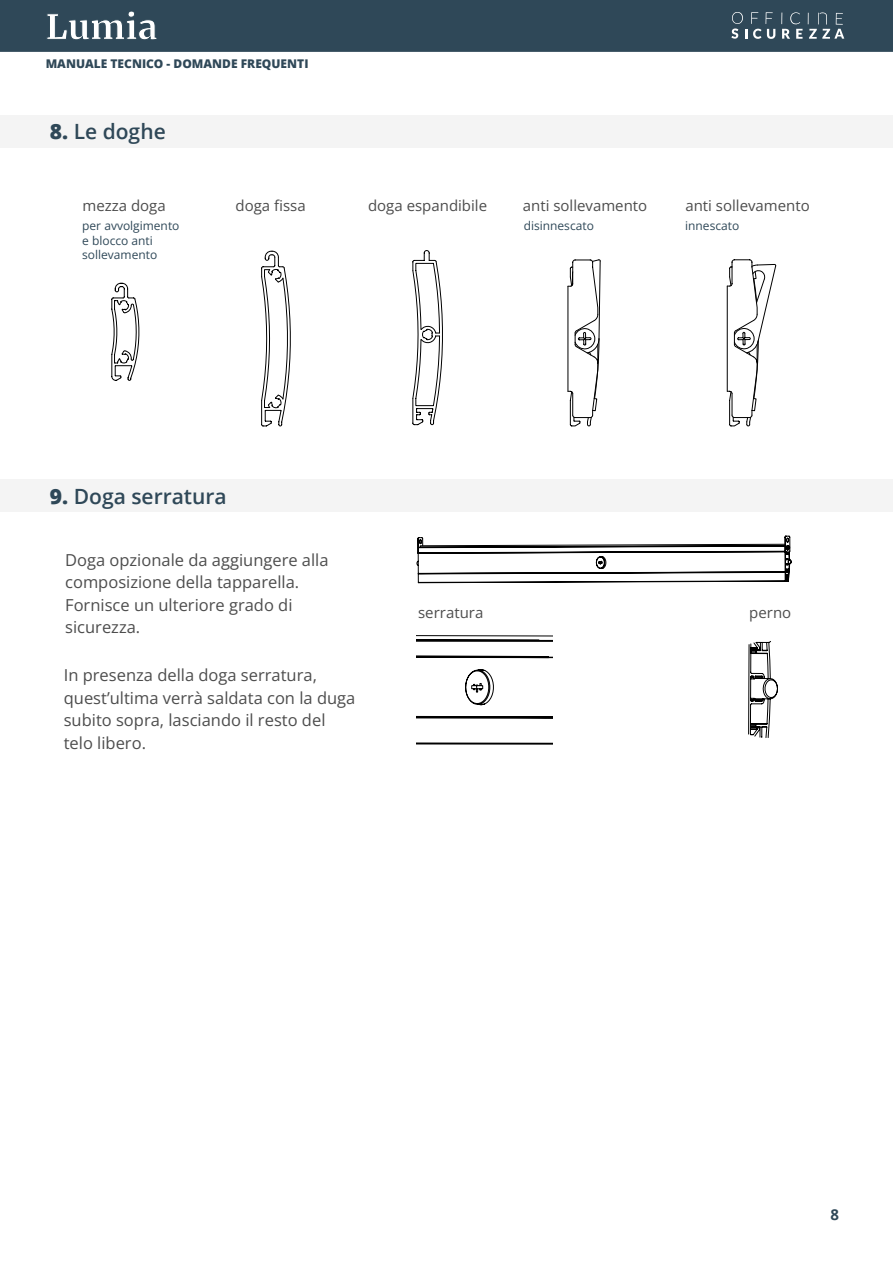
<style>
.page{position:relative;width:893px;height:1263px;background:#fff}
.page>*{position:absolute;margin:0;border:0;box-sizing:border-box;transform-origin:0 0}
.t1{font:600 21px "Open Sans";color:#2f4858}
.t2{font:16.5px/22.5px "Open Sans";color:#4d4d4d}
.t3{font:15px "Open Sans";color:#4d4d4d}
.t4{font:700 15px "Open Sans";color:#2f4858}
.t5{font:12px/14.4px "Open Sans";color:#2f4858}
.t6{font:800 12px "Open Sans";color:#2f4858}
.s1{font-weight:800}
</style>
<div class="page">
<div style="left:0;top:0;width:893px;height:52px;background:#2f4858"></div>
<svg style="left:731px;top:12px;width:44px;height:27px"></svg>
<svg style="left:781px;top:12px;width:21px;height:27px"></svg>
<svg style="left:808px;top:12px;width:36px;height:27px"></svg>
<svg style="left:47px;top:11px;width:110px;height:29px"></svg>
<div style="left:0;top:115px;width:893px;height:32px;background:#f4f4f4"></div>
<div style="left:0;top:480px;width:893px;height:32px;background:#f4f4f4"></div>
<svg style="left:416px;top:536px;width:376px;height:47px"></svg>
<svg style="left:417px;top:635px;width:136px;height:110px"></svg>
<svg style="left:748px;top:641px;width:30px;height:97px"></svg>
<svg style="left:261px;top:251px;width:30px;height:176px"></svg>
<svg style="left:567px;top:259px;width:34px;height:167px"></svg>
<svg style="left:727px;top:259px;width:49px;height:167px"></svg>
<svg style="left:111px;top:283px;width:28px;height:98px"></svg>
<svg style="left:412px;top:250px;width:31px;height:175px"></svg>
<p class="t6" style="left:46px;top:54px;width:264px">MANUALE TECNICO - DOMANDE FREQUENTI</p>
<p class="t1" style="left:50px;top:117px;width:117px"><span class="s1">8.</span> Le doghe</p>
<p class="t3" style="left:82px;top:195px;width:85px">mezza doga</p>
<p class="t5" style="left:82px;top:218px;width:99px">per avvolgimento e blocco anti sollevamento</p>
<p class="t3" style="left:236px;top:195px;width:72px">doga fissa</p>
<p class="t3" style="left:523px;top:195px;width:126px">anti sollevamento</p>
<p class="t3" style="left:685px;top:195px;width:126px">anti sollevamento</p>
<p class="t3" style="left:368px;top:195px;width:121px">doga espandibile</p>
<p class="t5" style="left:524px;top:218px;width:72px">disinnescato</p>
<p class="t5" style="left:685px;top:218px;width:56px">innescato</p>
<p class="t1" style="left:50px;top:482px;width:178px"><span class="s1">9.</span> Doga serratura</p>
<p class="t2" style="left:65px;top:548px;width:265px">Doga opzionale da aggiungere alla composizione della tapparella.<br>Fornisce un ulteriore grado di sicurezza.</p>
<p class="t2" style="left:64px;top:664px;width:293px">In presenza della doga serratura, quest’ultima verrà saldata con la duga subito sopra, lasciando il resto del telo libero.</p>
<p class="t3" style="left:418px;top:602px;width:67px">serratura</p>
<p class="t3" style="left:749px;top:602px;width:43px">perno</p>
<p class="t4" style="left:830px;top:1204px;width:10px">8</p>
</div>
